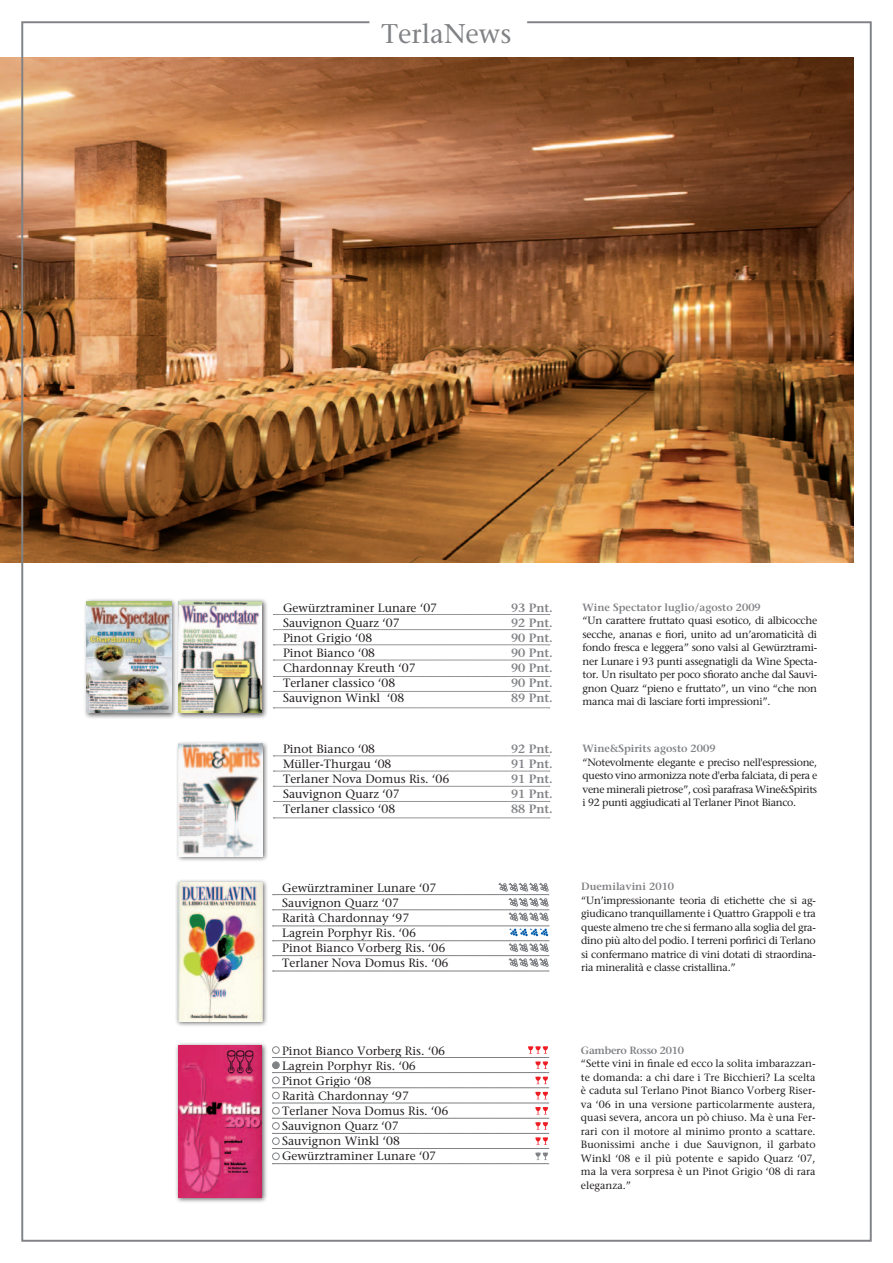
<style>
.page{position:relative;width:893px;height:1263px;background:#fff}
.page>*{position:absolute;margin:0;border:0;box-sizing:border-box;transform-origin:0 0}
.t1{font:27px "Stone Serif";color:#808285}
.t2{font:12px/15px "Stone Serif";color:#231f20}
.t3{font:600 12px "Stone Serif";color:#808285}
.t4{font:10.5px/13.5px "Stone Serif";letter-spacing:-.025em;color:#231f20;text-align:justify}
.t5{font:600 10.5px "Stone Serif";color:#808285}
.t6{font:600 10.5px "Stone Serif";letter-spacing:-.025em;color:#808285}
</style>
<div class="page">
<img style="left:0;top:57px;width:20px;height:506px">
<img style="left:20px;top:21px;width:852px;height:1221px">
<svg style="left:273px;top:756px;width:277px;height:1px"></svg>
<svg style="left:273px;top:771px;width:277px;height:1px"></svg>
<svg style="left:273px;top:786px;width:277px;height:1px"></svg>
<svg style="left:273px;top:801px;width:277px;height:1px"></svg>
<svg style="left:273px;top:818px;width:277px;height:1px"></svg>
<div style="left:175px;top:740px;width:93px;height:122px;background:#231f20;opacity:.7"></div>
<img style="left:179px;top:744px;width:83px;height:112px">
<div style="left:175px;top:598px;width:93px;height:121px;background:#231f20;opacity:.7"></div>
<img style="left:179px;top:601px;width:83px;height:112px">
<div style="left:83px;top:598px;width:94px;height:121px;background:#231f20;opacity:.7"></div>
<img style="left:87px;top:601px;width:84px;height:112px">
<svg style="left:273px;top:614px;width:277px;height:1px"></svg>
<svg style="left:273px;top:629px;width:277px;height:1px"></svg>
<svg style="left:273px;top:645px;width:277px;height:1px"></svg>
<svg style="left:273px;top:660px;width:277px;height:1px"></svg>
<svg style="left:273px;top:676px;width:277px;height:1px"></svg>
<svg style="left:273px;top:691px;width:277px;height:1px"></svg>
<svg style="left:273px;top:708px;width:277px;height:1px"></svg>
<h1 class="t1" style="left:382px;top:17px;width:131px">TerlaNews</h1>
<p class="t2" style="left:283px;top:600px;width:156px">Gewürztraminer Lunare ‘07</p>
<p class="t3" style="left:511px;top:600px;width:43px">93 Pnt.</p>
<p class="t2" style="left:283px;top:615px;width:118px">Sauvignon Quarz ‘07</p>
<p class="t3" style="left:511px;top:615px;width:43px">92 Pnt.</p>
<p class="t2" style="left:283px;top:630px;width:91px">Pinot Grigio ‘08</p>
<p class="t3" style="left:511px;top:630px;width:43px">90 Pnt.</p>
<p class="t2" style="left:283px;top:645px;width:94px">Pinot Bianco ‘08</p>
<p class="t3" style="left:511px;top:645px;width:43px">90 Pnt.</p>
<p class="t2" style="left:283px;top:660px;width:134px">Chardonnay Kreuth ‘07</p>
<p class="t3" style="left:511px;top:660px;width:43px">90 Pnt.</p>
<p class="t2" style="left:283px;top:675px;width:114px">Terlaner classico ‘08</p>
<p class="t3" style="left:511px;top:676px;width:43px">90 Pnt.</p>
<p class="t2" style="left:283px;top:690px;width:123px">Sauvignon Winkl ‘08</p>
<p class="t3" style="left:511px;top:691px;width:43px">89 Pnt.</p>
<p class="t2" style="left:283px;top:741px;width:94px">Pinot Bianco ‘08</p>
<p class="t3" style="left:511px;top:742px;width:43px">92 Pnt.</p>
<p class="t2" style="left:283px;top:756px;width:110px">Müller-Thurgau ‘08</p>
<p class="t3" style="left:511px;top:757px;width:43px">91 Pnt.</p>
<p class="t2" style="left:283px;top:771px;width:168px">Terlaner Nova Domus Ris. ‘06</p>
<p class="t3" style="left:511px;top:772px;width:43px">91 Pnt.</p>
<p class="t2" style="left:283px;top:786px;width:118px">Sauvignon Quarz ‘07</p>
<p class="t3" style="left:511px;top:787px;width:43px">91 Pnt.</p>
<p class="t2" style="left:283px;top:801px;width:114px">Terlaner classico ‘08</p>
<p class="t3" style="left:511px;top:802px;width:43px">88 Pnt.</p>
<p class="t2" style="left:282px;top:880px;width:168px">Gewürztraminer Lunare ‘07<br>Sauvignon Quarz ‘07<br>Rarità Chardonnay ‘97<br>Lagrein Porphyr Ris. ‘06<br>Pinot Bianco Vorberg Ris. ‘06<br>Terlaner Nova Domus Ris. ‘06</p>
<p class="t5" style="left:583px;top:601px;width:180px">Wine Spectator luglio/agosto 2009</p>
<p class="t4" style="left:583px;top:614px;width:236px">“Un carattere fruttato quasi esotico, di albicocche secche, ananas e fiori, unito ad un’aromaticità di fondo fresca e leggera” sono valsi al Gewürztrami&shy;ner Lunare i 93 punti assegnatigli da Wine Specta&shy;tor. Un risultato per poco sfiorato anche dal Sauvi&shy;gnon Quarz “pieno e fruttato”, un vino “che non manca mai di lasciare forti impressioni”.</p>
<p class="t5" style="left:583px;top:742px;width:134px">Wine&amp;Spirits agosto 2009</p>
<p class="t4" style="left:583px;top:755px;width:236px">“Notevolmente elegante e preciso nell'espressione, questo vino armonizza note d'erba falciata, di pera e vene minerali pietrose”, così parafrasa Wine&amp;Spirits i 92 punti aggiudicati al Terlaner Pinot Bianco.</p>
<p class="t5" style="left:581px;top:880px;width:94px">Duemilavini 2010</p>
<p class="t4" style="left:581px;top:893px;width:236px">“Un’impressionante teoria di etichette che si ag&shy;giudicano tranquillamente i Quattro Grappoli e tra queste almeno tre che si fermano alla soglia del gra&shy;dino più alto del podio. I terreni porfirici di Terlano si confermano matrice di vini dotati di straordina&shy;ria mineralità e classe cristallina.”</p>
<p class="t2" style="left:282px;top:1043px;width:168px">Pinot Bianco Vorberg Ris. ‘06<br>Lagrein Porphyr Ris. ‘06<br>Pinot Grigio ‘08<br>Rarità Chardonnay ‘97<br>Terlaner Nova Domus Ris. ‘06<br>Sauvignon Quarz ‘07<br>Sauvignon Winkl ‘08<br>Gewürztraminer Lunare ‘07</p>
<p class="t6" style="left:581px;top:1043px;width:105px">Gambero Rosso 2010</p>
<p class="t4" style="left:581px;top:1057px;width:236px">“Sette vini in finale ed ecco la solita imbarazzan&shy;te domanda: a chi dare i Tre Bicchieri? La scelta è caduta sul Terlano Pinot Bianco Vorberg Riser&shy;va ‘06 in una versione particolarmente austera, quasi severa, ancora un pò chiuso. Ma è una Fer&shy;rari con il motore al minimo pronto a scattare.<br>Buonissimi anche i due Sauvignon, il garbato Winkl ‘08 e il più potente e sapido Quarz ‘07, ma la vera sorpresa è un Pinot Grigio ‘08 di rara eleganza.”</p>
</div>
